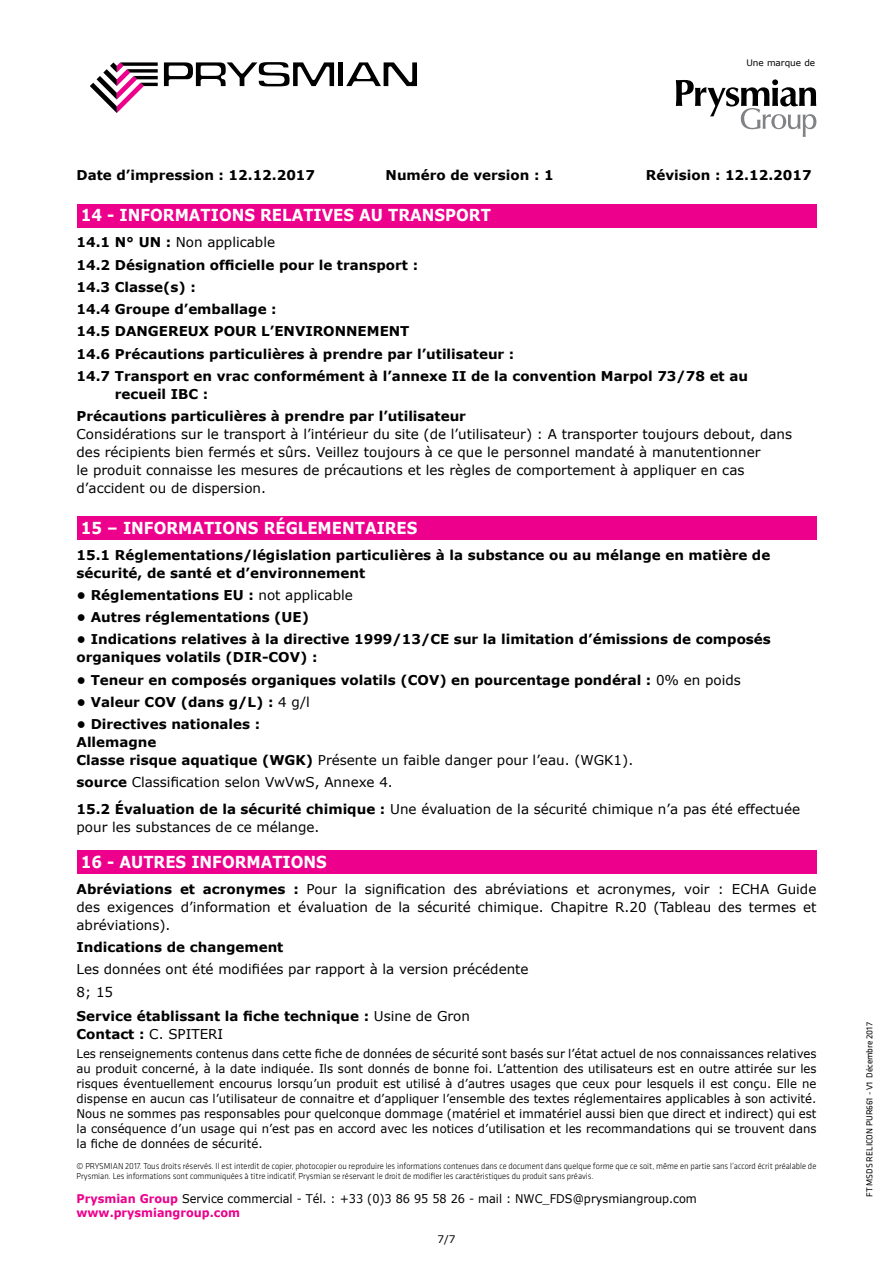
<style>
.page{position:relative;width:893px;height:1263px;background:#fff}
.page>*{position:absolute;margin:0;border:0;box-sizing:border-box;transform-origin:0 0}
.t1{font:700 16.5px "Verdana";color:#fff;scale:.91 1}
.t2{font:700 13.5px/22.2px "Verdana";color:#000}
.t3{font:13.5px/18px "Verdana";color:#000}
.t4{font:12px/15px "Verdana";color:#000;text-align:justify}
.t5{font:12px/14.4px "Verdana";color:#000;scale:.94 1}
.t6{font:10.5px "Verdana";color:#000}
.t7{font:300 9px/10.8px "Klavika";color:#000;scale:.94 1}
.t8{font:9px "Klavika";color:#000}
.t9{font:8.85px "Verdana";color:#000}
.s1{font-weight:400}
.s2{font-weight:700}
.s3{font-weight:700;color:#ec008c}
</style>
<div class="page">
<hr style="left:339px;top:62px;width:4px;height:24px;background:#000">
<svg style="left:346px;top:62px;width:71px;height:24px"></svg>
<svg style="left:164px;top:62px;width:170px;height:24px"></svg>
<svg style="left:90px;top:62px;width:68px;height:51px"></svg>
<div style="left:77px;top:204px;width:739px;height:23px;background:#ec008c"></div>
<div style="left:77px;top:516px;width:739px;height:24px;background:#ec008c"></div>
<svg style="left:676px;top:79px;width:140px;height:58px"></svg>
<div style="left:77px;top:850px;width:739px;height:24px;background:#ec008c"></div>
<p class="t9" style="left:746px;top:57px;width:70px">Une marque de</p>
<p class="t2" style="left:77px;top:164px;width:240px">Date d’impression : 12.12.2017</p>
<p class="t2" style="left:386px;top:164px;width:170px">Numéro de version : 1</p>
<p class="t2" style="left:646px;top:164px;width:167px">Révision : 12.12.2017</p>
<p class="t1" style="left:81px;top:204px;width:452px">14 - INFORMATIONS RELATIVES AU TRANSPORT</p>
<p class="t2" style="left:77px;top:231px;width:673px">14.1 N° UN : <span class="s1">Non applicable<br></span>14.2 Désignation officielle pour le transport :<br>14.3 Classe(s) :<br>14.4 Groupe d’emballage :<br>14.5 DANGEREUX POUR L’ENVIRONNEMENT<br>14.6 Précautions particulières à prendre par l’utilisateur :<br>14.7 Transport en vrac conformément à l’annexe II de la convention Marpol 73/78 et au</p>
<p class="t2" style="left:77px;top:383px;width:391px;text-indent:38px">recueil IBC :<br>Précautions particulières à prendre par l’utilisateur</p>
<p class="t3" style="left:77px;top:425px;width:717px">Considérations sur le transport à l’intérieur du site (de l’utilisateur) : A transporter toujours debout, dans des récipients bien fermés et sûrs. Veillez toujours à ce que le personnel mandaté à manutentionner<br>le produit connaisse les mesures de précautions et les règles de comportement à appliquer en cas d’accident ou de dispersion.</p>
<p class="t1" style="left:81px;top:516px;width:371px">15 – INFORMATIONS RÉGLEMENTAIRES</p>
<p class="t2" style="left:77px;top:545px;width:695px;line-height:18px">15.1 Réglementations/législation particulières à la substance ou au mélange en matière de sécurité, de santé et d’environnement</p>
<p class="t2" style="left:77px;top:584px;width:278px">• Réglementations EU : <span class="s1">not applicable</span></p>
<p class="t2" style="left:77px;top:606px;width:234px">• Autres réglementations (UE)</p>
<p class="t2" style="left:77px;top:630px;width:696px;line-height:18px">• Indications relatives à la directive 1999/13/CE sur la limitation d’émissions de composés organiques volatils (DIR-COV) :</p>
<p class="t2" style="left:77px;top:668px;width:666px">• Teneur en composés organiques volatils (COV) en pourcentage pondéral : <span class="s1">0% en poids</span></p>
<p class="t2" style="left:77px;top:691px;width:235px">• Valeur COV (dans g/L) : <span class="s1">4 g/l</span></p>
<p class="t2" style="left:77px;top:715px;width:558px;line-height:18px">• Directives nationales :<br>Allemagne<br>Classe risque aquatique (WGK) <span class="s1">Présente un faible danger pour l’eau. (WGK1).</span></p>
<p class="t3" style="left:77px;top:769px;width:725px;line-height:26.7px"><span class="s2">source</span> Classification selon VwVwS, Annexe 4.<br><span class="s2">15.2 Évaluation de la sécurité chimique :</span> Une évaluation de la sécurité chimique n’a pas été effectuée</p>
<p class="t3" style="left:77px;top:818px;width:245px">pour les substances de ce mélange.</p>
<p class="t1" style="left:81px;top:850px;width:272px">16 - AUTRES INFORMATIONS</p>
<p class="t3" style="left:77px;top:880px;width:741px;text-align:justify"><span class="s2">Abréviations et acronymes :</span> Pour la signification des abréviations et acronymes, voir : ECHA Guide des exigences d’information et évaluation de la sécurité chimique. Chapitre R.20 (Tableau des termes et abréviations).</p>
<p class="t2" style="left:77px;top:936px;width:208px">Indications de changement</p>
<p class="t3" style="left:77px;top:958px;width:454px;line-height:22.2px">Les données ont été modifiées par rapport à la version précédente<br>8; 15</p>
<p class="t2" style="left:77px;top:1006px;width:395px;line-height:18px">Service établissant la fiche technique : <span class="s1">Usine de Gron<br></span>Contact : <span class="s1">C. SPITERI</span></p>
<p class="t4" style="left:77px;top:1046px;width:741px">Les renseignements contenus dans cette fiche de données de sécurité sont basés sur l’état actuel de nos connaissances relatives au produit concerné, à la date indiquée. Ils sont donnés de bonne foi. L’attention des utilisateurs est en outre attirée sur les risques éventuellement encourus lorsqu’un produit est utilisé à d’autres usages que ceux pour lesquels il est conçu. Elle ne dispense en aucun cas l’utilisateur de connaitre et d’appliquer l’ensemble des textes réglementaires applicables à son activité.<br>Nous ne sommes pas responsables pour quelconque dommage (matériel et immatériel aussi bien que direct et indirect) qui est la conséquence d’un usage qui n’est pas en accord avec les notices d’utilisation et les recommandations qui se trouvent dans la fiche de données de sécurité.</p>
<p class="t7" style="left:77px;top:1160px;width:788px">© PRYSMIAN 2017. Tous droits réservés. Il est interdit de copier, photocopier ou reproduire les informations contenues dans ce document dans quelque forme que ce soit, même en partie sans l’accord écrit préalable de<br>Prysmian. Les informations sont communiquées à titre indicatif, Prysmian se réservant le droit de modifier les caractéristiques du produit sans préavis.</p>
<p class="t5" style="left:77px;top:1191px;width:661px"><span class="s3">Prysmian Group</span> Service commercial - Tél. : +33 (0)3 86 95 58 26 - mail : NWC_FDS@prysmiangroup.com <span class="s3">www.prysmiangroup.com</span></p>
<p class="t6" style="left:437px;top:1232px;width:20px">7/7</p>
<p class="t8" style="left:864px;top:1197px;width:176px;rotate:-90deg">FT MSDS RELICON PUR661 - V1 Décembre 2017</p>
</div>
